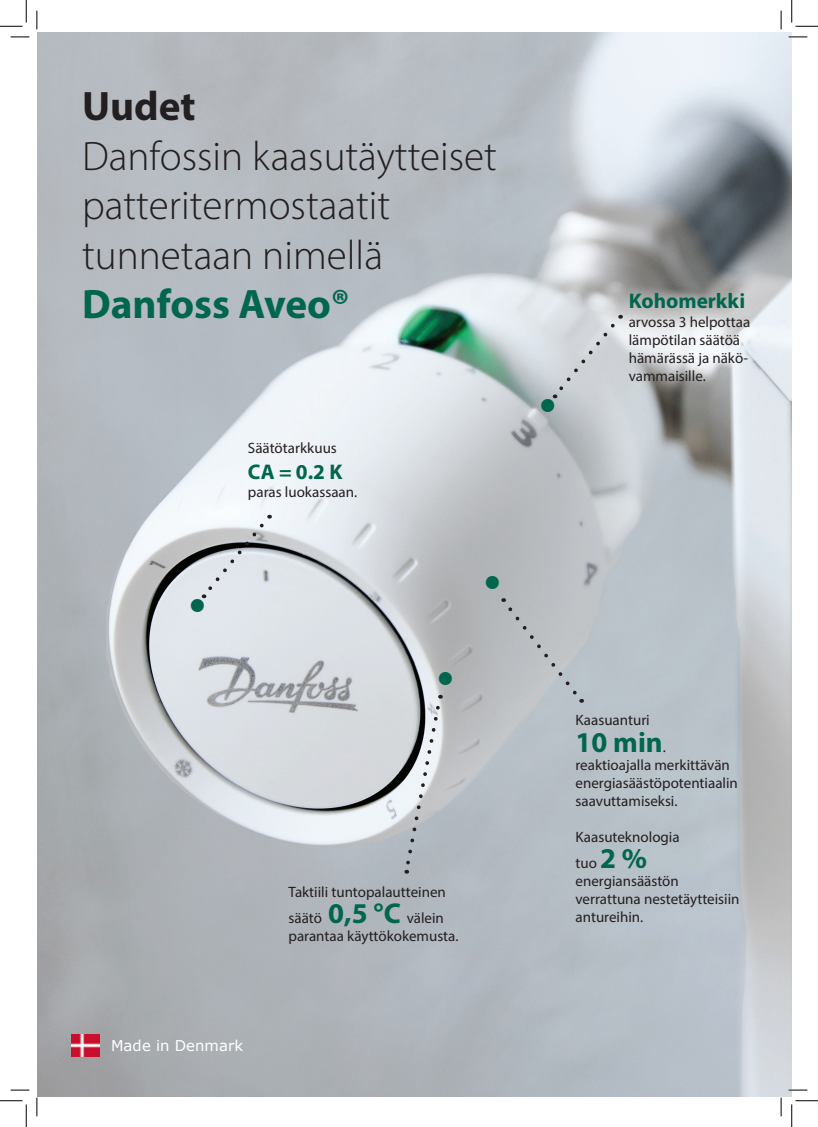
<style>
.page{position:relative;width:818px;height:1127px;background:#fff}
.page>*{position:absolute;margin:0;border:0;box-sizing:border-box;transform-origin:0 0}
.t1{font:300 41.25px "Myriad Pro";color:#231f20}
.t2{font:700 41.25px "Myriad Pro";color:#00664d}
.t3{font:700 41.25px "Myriad Pro";color:#231f20}
.t4{font:36.25px "Symbol";color:#00664d}
.t5{font:700 28.75px "Myriad Pro";color:#00664d}
.t6{font:700 21.25px "Myriad Pro";color:#00664d}
.t7{font:15px/18px "Myriad Pro";color:#231f20}
.t8{font:14.88px "Verdana";letter-spacing:.005em;color:#fff}
.s1{font-weight:700;font-size:28.75px;color:#00664d}
.s2{font-weight:400;font-size:15px;color:#231f20}
</style>
<div class="page">
<img style="left:38px;top:32px;width:754px;height:1063px">
<div style="left:503px;top:598px;width:80px;height:104px;background:#bbc1c4"></div>
<svg style="left:553px;top:315px;width:68px;height:83px;background:#ced1d6"></svg>
<svg style="left:403px;top:694px;width:39px;height:179px;background:#b9bdc1"></svg>
<img style="left:71px;top:1034px;width:28px;height:21px">
<svg style="left:202px;top:514px;width:68px;height:84px"></svg>
<svg style="left:11px;top:36px;width:18px;height:2px"></svg>
<svg style="left:788px;top:36px;width:19px;height:2px"></svg>
<svg style="left:11px;top:1089px;width:18px;height:1px"></svg>
<svg style="left:788px;top:1088px;width:19px;height:2px"></svg>
<svg style="left:36px;top:11px;width:2px;height:18px"></svg>
<svg style="left:36px;top:1097px;width:2px;height:18px"></svg>
<svg style="left:780px;top:11px;width:2px;height:18px"></svg>
<svg style="left:780px;top:1097px;width:2px;height:18px"></svg>
<svg style="left:0;top:0;width:27px;height:27px"></svg>
<svg style="left:0;top:1100px;width:27px;height:26px"></svg>
<svg style="left:791px;top:0;width:27px;height:27px"></svg>
<svg style="left:791px;top:1100px;width:27px;height:26px"></svg>
<p class="t3" style="left:82px;top:79px;width:115px">Uudet</p>
<p class="t1" style="left:82px;top:131px;width:416px">Danfossin kaasutäytteiset</p>
<p class="t1" style="left:82px;top:181px;width:310px">patteritermostaatit</p>
<p class="t1" style="left:82px;top:230px;width:302px">tunnetaan nimellä</p>
<p class="t2" style="left:82px;top:277px;width:269px">Danfoss Aveo®</p>
<p class="t4" style="left:189px;top:579px;width:18px">•</p>
<p class="t7" style="left:248px;top:438px;width:90px">Säätötarkkuus</p>
<p class="t6" style="left:248px;top:458px;width:96px">CA = 0.2 K</p>
<p class="t7" style="left:248px;top:482px;width:111px">paras luokassaan.</p>
<p class="t4" style="left:437px;top:652px;width:18px">•</p>
<p class="t4" style="left:484px;top:557px;width:18px">•</p>
<p class="t8" style="left:111px;top:1035px;width:134px">Made in Denmark</p>
<p class="t7" style="left:288px;top:882px;width:159px">Taktiili tuntopalautteinen</p>
<p class="t7" style="left:288px;top:908px;width:157px">säätö <span class="s1">0,5 °C</span> välein</p>
<p class="t7" style="left:288px;top:926px;width:172px">parantaa käyttökokemusta.</p>
<p class="t4" style="left:539px;top:380px;width:18px">•</p>
<p class="t6" style="left:629px;top:287px;width:118px">Kohomerkki</p>
<p class="t7" style="left:629px;top:312px;width:123px">arvossa 3 helpottaa lämpötilan säätöä hämärässä ja näkö&shy;vammaisille.</p>
<p class="t7" style="left:575px;top:711px;width:76px">Kaasuanturi</p>
<p class="t5" style="left:575px;top:723px;width:92px">10 min<span class="s2">.</span></p>
<p class="t7" style="left:575px;top:755px;width:164px">reaktioajalla merkittävän energiasäästöpotentiaalin saavuttamiseksi.</p>
<p class="t7" style="left:575px;top:827px;width:106px">Kaasuteknologia</p>
<p class="t7" style="left:575px;top:853px;width:73px">tuo <span class="s1">2 %</span></p>
<p class="t7" style="left:575px;top:871px;width:105px">energiansäästön</p>
<p class="t7" style="left:575px;top:889px;width:165px">verrattuna nestetäytteisiin antureihin.</p>
</div>
